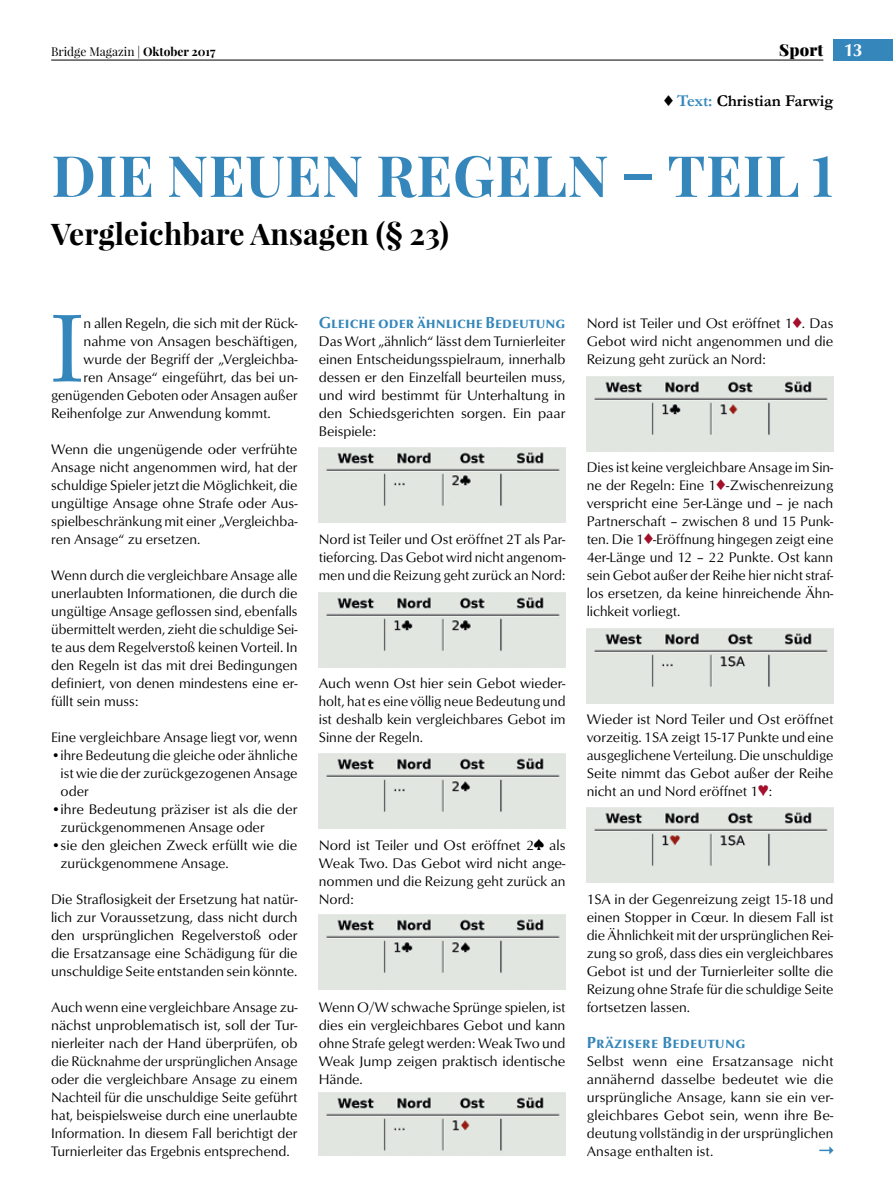
<style>
.page{position:relative;width:893px;height:1191px;background:#fff}
.page>*{position:absolute;margin:0;border:0;box-sizing:border-box;transform-origin:0 0}
.t1{font:96.3px "Palatino";color:#3587bb}
.t2{font:700 57px "Playfair Display";letter-spacing:.01em;color:#3587bb}
.t3{font:700 30px "Playfair Display";letter-spacing:.005em;color:#000}
.t4{font:700 18px "Lucida Grande";color:#3587bb}
.t5{font:700 16.5px "Opus Sm Caps";color:#3587bb}
.t6{font:700 16.5px "Garamond";color:#000}
.t7{font:900 16.5px "Playfair Display";letter-spacing:.01em;color:#000}
.t8{font:14.25px/18px "Opus";color:#000;text-align:justify}
.t9{font:12px "Playfair Display";color:#000}
.s1{font-weight:700}
.s2{font-family:"Opus";font-weight:700;font-size:18px;color:#fff}
.s3{color:#3587bb}
.s4{font-family:"Monotype Sorts";font-size:15px;color:#a40f2b}
.s5{font-family:"Monotype Sorts";font-size:15px}
</style>
<div class="page">
<div style="left:833px;top:39px;width:60px;height:21px;background:#3587bb"></div>
<hr style="left:51px;top:60px;width:772px;height:1px;background:#000">
<img style="left:587px;top:376px;width:246px;height:75px">
<img style="left:587px;top:628px;width:246px;height:75px">
<img style="left:587px;top:807px;width:246px;height:75px">
<img style="left:319px;top:447px;width:246px;height:75px">
<img style="left:319px;top:592px;width:246px;height:75px">
<img style="left:319px;top:753px;width:246px;height:75px">
<img style="left:319px;top:914px;width:246px;height:75px">
<img style="left:319px;top:1092px;width:246px;height:64px">
<p class="t9" style="left:51px;top:44px;width:166px">Bridge Magazin | <span class="s1">Oktober 2017</span></p>
<p class="t7" style="left:779px;top:39px;width:85px">Sport <span class="s2">13</span></p>
<p class="t6" style="left:677px;top:91px;width:158px"><span class="s3">Text:</span> Christian Farwig</p>
<h2 class="t2" style="left:52px;top:140px;width:783px">DIE NEUEN REGELN – TEIL 1</h2>
<h3 class="t3" style="left:51px;top:215px;width:399px">Vergleichbare Ansagen (§ 23)</h3>
<h1 class="t1" style="left:51px;top:269px;width:34px">I</h1>
<p class="t8" style="left:84px;top:314px;width:215px">n allen Regeln, die sich mit der Rück-</p>
<p class="t8" style="left:84px;top:332px;width:215px">nahme von Ansagen beschäftigen,</p>
<p class="t8" style="left:84px;top:350px;width:215px">wurde der Begriff der „Vergleichba-</p>
<p class="t8" style="left:84px;top:368px;width:215px">ren Ansage“ eingeführt, das bei un-</p>
<p class="t8" style="left:51px;top:386px;width:248px">genügenden Geboten oder Ansagen außer</p>
<p class="t8" style="left:51px;top:404px;width:221px">Reihenfolge zur Anwendung kommt.</p>
<p class="t8" style="left:51px;top:440px;width:248px">Wenn die ungenügende oder verfrühte Ansage nicht angenommen wird, hat der schuldige Spieler jetzt die Möglichkeit, die ungültige Ansage ohne Strafe oder Aus&shy;spielbeschränkung mit einer „Vergleichba&shy;ren Ansage“ zu ersetzen.</p>
<p class="t8" style="left:51px;top:566px;width:248px">Wenn durch die vergleichbare Ansage alle unerlaubten Informationen, die durch die ungültige Ansage geflossen sind, ebenfalls übermittelt werden, zieht die schuldige Sei&shy;te aus dem Regelverstoß keinen Vorteil. In den Regeln ist das mit drei Bedingungen definiert, von denen mindestens eine er&shy;füllt sein muss:</p>
<p class="t8" style="left:51px;top:728px;width:248px">Eine vergleichbare Ansage liegt vor, wenn</p>
<p class="t8" style="left:61px;top:746px;width:238px;text-indent:-10px">•ihre Bedeutung die gleiche oder ähnliche ist wie die der zurückgezogenen Ansage oder</p>
<p class="t8" style="left:61px;top:800px;width:238px;text-indent:-10px">•ihre Bedeutung präziser ist als die der zurückgenommenen Ansage oder</p>
<p class="t8" style="left:61px;top:836px;width:238px;text-indent:-10px">•sie den gleichen Zweck erfüllt wie die zurückgenommene Ansage.</p>
<p class="t8" style="left:51px;top:890px;width:248px">Die Straflosigkeit der Ersetzung hat natür&shy;lich zur Voraussetzung, dass nicht durch den ursprünglichen Regelverstoß oder die Ersatzansage eine Schädigung für die unschuldige Seite entstanden sein könnte.</p>
<p class="t8" style="left:51px;top:998px;width:248px">Auch wenn eine vergleichbare Ansage zu&shy;nächst unproblematisch ist, soll der Tur&shy;nierleiter nach der Hand überprüfen, ob die Rücknahme der ursprünglichen Ansage oder die vergleichbare Ansage zu einem Nachteil für die unschuldige Seite geführt hat, beispielsweise durch eine unerlaubte Information. In diesem Fall berichtigt der Turnierleiter das Ergebnis entsprechend.</p>
<p class="t5" style="left:319px;top:312px;width:248px">Gleiche oder ähnliche Bedeutung</p>
<p class="t8" style="left:319px;top:332px;width:248px">Das Wort „ähnlich“ lässt dem Turnierleiter einen Entscheidungsspielraum, innerhalb dessen er den Einzelfall beurteilen muss, und wird bestimmt für Unterhaltung in den Schiedsgerichten sorgen. Ein paar Beispiele:</p>
<p class="t8" style="left:319px;top:530px;width:248px">Nord ist Teiler und Ost eröffnet 2T als Par&shy;tieforcing. Das Gebot wird nicht angenom&shy;men und die Reizung geht zurück an Nord:</p>
<p class="t8" style="left:587px;top:314px;width:248px">Nord ist Teiler und Ost eröffnet 1<span class="s4">©</span>. Das Gebot wird nicht angenommen und die Reizung geht zurück an Nord:</p>
<p class="t8" style="left:587px;top:458px;width:248px">Dies ist keine vergleichbare Ansage im Sin&shy;ne der Regeln: Eine 1<span class="s4">©</span>-Zwischenreizung verspricht eine 5er-Länge und – je nach Partnerschaft – zwischen 8 und 15 Punk&shy;ten. Die 1<span class="s4">©</span>-Eröffnung hingegen zeigt eine 4er-Länge und 12 – 22 Punkte. Ost kann sein Gebot außer der Reihe hier nicht straf&shy;los ersetzen, da keine hinreichende Ähn&shy;lichkeit vorliegt.</p>
<p class="t8" style="left:319px;top:674px;width:248px">Auch wenn Ost hier sein Gebot wieder&shy;holt, hat es eine völlig neue Bedeutung und ist deshalb kein vergleichbares Gebot im Sinne der Regeln.</p>
<p class="t8" style="left:319px;top:836px;width:248px">Nord ist Teiler und Ost eröffnet 2<span class="s5">«</span> als Weak Two. Das Gebot wird nicht ange&shy;nommen und die Reizung geht zurück an Nord:</p>
<p class="t8" style="left:319px;top:998px;width:248px">Wenn O/W schwache Sprünge spielen, ist dies ein vergleichbares Gebot und kann ohne Strafe gelegt werden: Weak Two und Weak Jump zeigen praktisch identische Hände.</p>
<p class="t8" style="left:587px;top:710px;width:248px">Wieder ist Nord Teiler und Ost eröffnet vorzeitig. 1SA zeigt 15-17 Punkte und eine ausgeglichene Verteilung. Die unschuldige Seite nimmt das Gebot außer der Reihe nicht an und Nord eröffnet 1<span class="s4">ª</span>:</p>
<p class="t8" style="left:587px;top:890px;width:248px">1SA in der Gegenreizung zeigt 15-18 und einen Stopper in Cœur. In diesem Fall ist die Ähnlichkeit mit der ursprünglichen Rei&shy;zung so groß, dass dies ein vergleichbares Gebot ist und der Turnierleiter sollte die Reizung ohne Strafe für die schuldige Seite fortsetzen lassen.</p>
<p class="t5" style="left:587px;top:1032px;width:160px">Präzisere Bedeutung</p>
<p class="t8" style="left:587px;top:1052px;width:248px">Selbst wenn eine Ersatzansage nicht annähernd dasselbe bedeutet wie die ursprüngliche Ansage, kann sie ein ver&shy;gleichbares Gebot sein, wenn ihre Be&shy;deutung vollständig in der ursprünglichen Ansage enthalten ist.</p>
<p class="t4" style="left:817px;top:1136px;width:19px">→</p>
</div>
